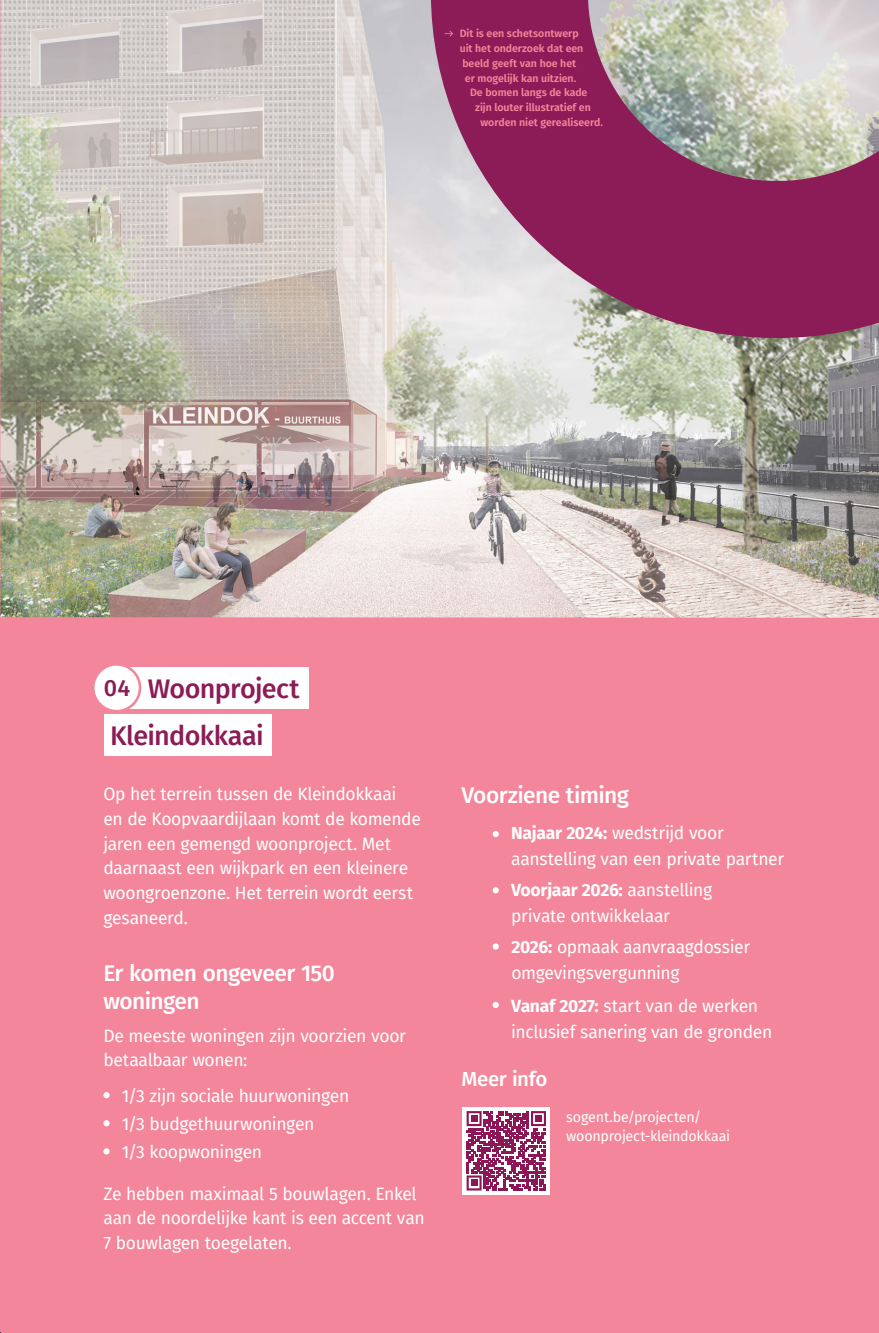
<style>
.page{position:relative;width:879px;height:1333px;background:#fff}
.page>*{position:absolute;margin:0;border:0;box-sizing:border-box;transform-origin:0 0}
.t1{font:500 27px/46.8px "Fira Sans";letter-spacing:-.025em;color:#8b1c57}
.t2{font:500 22.6px/27.8px "Fira Sans";letter-spacing:-.025em;color:#fff}
.t3{font:500 20.4px "Fira Sans";letter-spacing:-.015em;color:#fff}
.t4{font:17.4px/24.6px "Fira Sans";letter-spacing:-.02em;color:#fff}
.t5{font:14.2px/18.8px "Fira Sans";letter-spacing:-.015em;color:#fff}
.t6{font:600 10.6px "Fira Sans";letter-spacing:-.005em;color:#f3869a}
.s1{font-size:23.4px}
.s2{font-weight:700}
</style>
<div class="page">
<div style="left:0;top:0;width:879px;height:1332px;background:#f3869a"></div>
<img style="left:0;top:0;width:879px;height:617px">
<svg style="left:431px;top:0;width:448px;height:338px;background:#a96e8a"></svg>
<svg style="left:445px;top:31px;width:8px;height:6px"></svg>
<svg style="left:493px;top:943px;width:6px;height:6px"></svg>
<svg style="left:493px;top:887px;width:6px;height:6px"></svg>
<svg style="left:493px;top:831px;width:6px;height:6px"></svg>
<div style="left:493px;top:1001px;width:6px;height:7px;background:#fff;border-radius:50%"></div>
<svg style="left:103px;top:1091px;width:7px;height:7px"></svg>
<div style="left:103px;top:1120px;width:7px;height:6px;background:#fff;border-radius:50%"></div>
<div style="left:103px;top:1148px;width:7px;height:6px;background:#fff;border-radius:50%"></div>
<div style="left:116px;top:667px;width:193px;height:41px;background:#fff"></div>
<div style="left:93px;top:664px;width:47px;height:47px;background:#fff;border-radius:50%"></div>
<div style="left:92px;top:663px;width:49px;height:49px;border:3px solid #f3869a;border-radius:50%"></div>
<div style="left:104px;top:714px;width:167px;height:41px;background:#fff"></div>
<div style="left:462px;top:1106px;width:88px;height:88px;background:#fff"></div>
<svg style="left:466px;top:1111px;width:80px;height:79px"></svg>
<div style="left:535px;top:1115px;width:7px;height:6px;background:#8d1657"></div>
<div style="left:471px;top:1179px;width:6px;height:7px;background:#8d1657"></div>
<p class="t6" style="left:460px;top:24px;width:120px">Dit is een schetsontwerp</p>
<p class="t6" style="left:460px;top:39px;width:125px">uit het onderzoek dat een</p>
<p class="t6" style="left:462px;top:54px;width:115px">beeld gee t van hoe het</p>
<p class="t6" style="left:465px;top:69px;width:113px">er mogelijk kan uitzien.</p>
<p class="t6" style="left:470px;top:84px;width:119px">De bomen langs de kade</p>
<p class="t6" style="left:475px;top:99px;width:117px">zijn louter illustratief en</p>
<p class="t6" style="left:480px;top:114px;width:124px">worden niet gerealiseerd.</p>
<p class="t1" style="left:104px;top:663px;width:197px"><span class="s1">04</span> Woonproject<br>Kleindokkaai</p>
<p class="t4" style="left:103px;top:781px;width:294px">Op het terrein tussen de Kleindokkaai</p>
<p class="t2" style="left:461px;top:779px;width:169px">Voorziene timing</p>
<p class="t4" style="left:103px;top:806px;width:319px">en de Koopvaardijlaan komt de komende jaren een gemengd woonproject. Met daarnaast een wijkpark en een kleinere woongroenzone. Het terrein wordt eerst gesaneerd.</p>
<p class="t4" style="left:511px;top:819px;width:274px;line-height:26px"><span class="s2">Najaar 2024:</span> wedstrijd voor aanstelling van een private partner</p>
<p class="t4" style="left:511px;top:876px;width:203px;line-height:26px"><span class="s2">Voorjaar 2026:</span> aanstelling private ontwikkelaar</p>
<p class="t4" style="left:511px;top:933px;width:240px;line-height:26px"><span class="s2">2026:</span> opmaak aanvraagdossier omgevingsvergunning</p>
<p class="t4" style="left:511px;top:992px;width:262px;line-height:26px"><span class="s2">Vanaf 2027:</span> start van de werken inclusief sanering van de gronden</p>
<p class="t3" style="left:461px;top:1061px;width:87px">Meer info</p>
<p class="t5" style="left:566px;top:1107px;width:165px">sogent.be/projecten/ woonproject-kleindokkaai</p>
<p class="t2" style="left:103px;top:957px;width:233px">Er komen ongeveer 150 woningen</p>
<p class="t4" style="left:103px;top:1022px;width:304px">De meeste woningen zijn voorzien voor betaalbaar wonen:</p>
<p class="t4" style="left:122px;top:1081px;width:229px;line-height:27.8px">1/3 zijn sociale huurwoningen<br>1/3 budgethuurwoningen<br>1/3 koopwoningen</p>
<p class="t4" style="left:103px;top:1180px;width:323px">Ze hebben maximaal 5 bouwlagen. Enkel aan de noordelijke kant is een accent van<br>7 bouwlagen toegelaten.</p>
</div>
